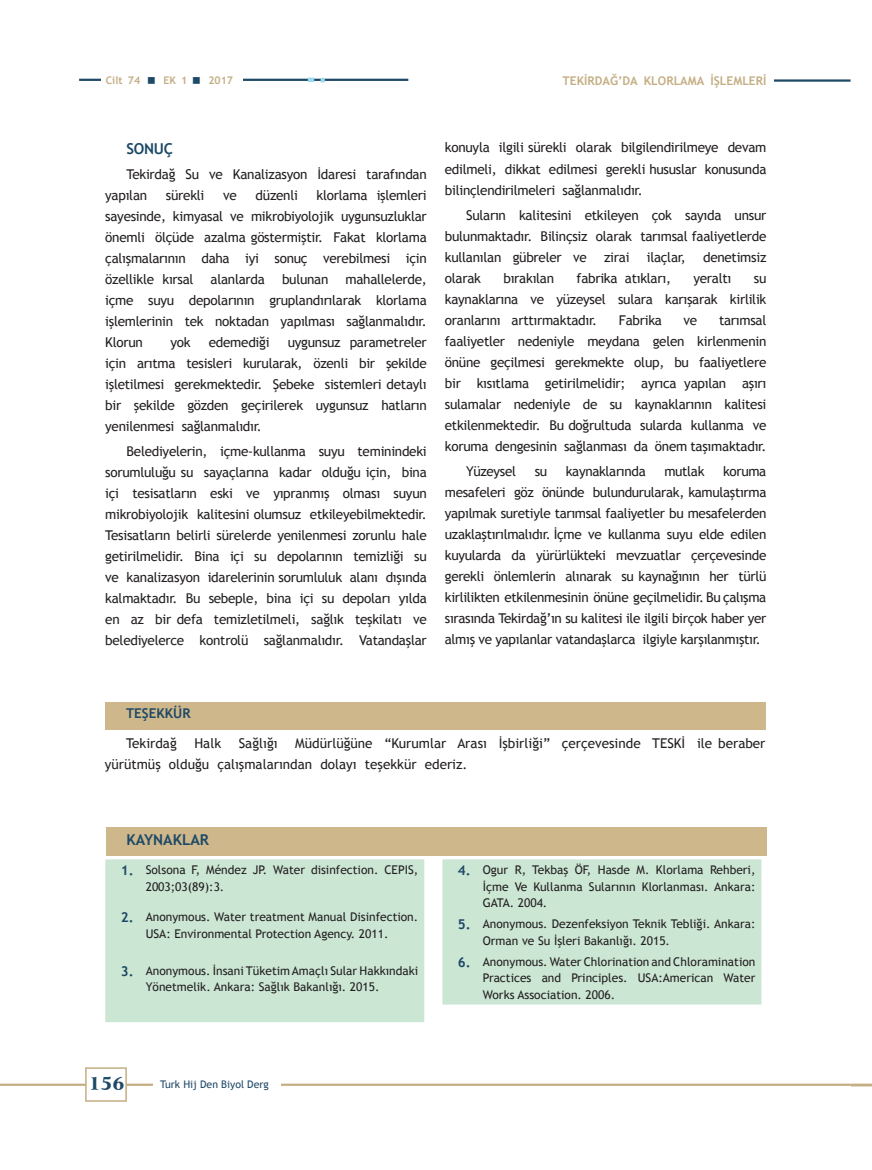
<style>
.page{position:relative;width:872px;height:1170px;background:#fff}
.page>*{position:absolute;margin:0;border:0;box-sizing:border-box;transform-origin:0 0}
.t1{font:900 18px "Arrus BT";color:#1e4967}
.metin{font:700 15px "Trebuchet MS";color:#1e4967}
.metin-2{font:13.5px/21px "Trebuchet MS";letter-spacing:-.02em;color:#231f20;text-align:justify}
.metin-3{font:13.5px/21px "Trebuchet MS";color:#231f20}
.metin-4{font:700 13.5px "Trebuchet MS";color:#1e4967}
.metin-5{font:12px/16.5px "Trebuchet MS";color:#231f20}
.metin-6{font:700 12px "Trebuchet MS";color:#c4ae83}
.t2{font:10.5px "Trebuchet MS";color:#1e4967}
.t3{font:700 10.5px "Trebuchet MS";color:#c4ae83}
</style>
<div class="page">
<hr style="left:79px;top:79px;width:329px;height:2px;background:#1e4967">
<hr style="left:850px;top:1083px;width:22px;height:2px;background:#c4ae83">
<hr style="left:0;top:1083px;width:850px;height:2px;background:#c4ae83">
<div style="left:85px;top:1067px;width:42px;height:34px;background:#fff;border:2px solid #c4ae83"></div>
<div style="left:153px;top:1077px;width:128px;height:14px;background:#fff"></div>
<div style="left:101px;top:75px;width:141px;height:13px;background:#fff"></div>
<svg style="left:308px;top:78px;width:6px;height:4px"></svg>
<svg style="left:320px;top:78px;width:5px;height:4px"></svg>
<hr style="left:774px;top:79px;width:76px;height:3px;background:#1e4967">
<div style="left:106px;top:827px;width:660px;height:28px;background:#ceb78a"></div>
<div style="left:105px;top:859px;width:319px;height:163px;background:#cbe6d3"></div>
<div style="left:442px;top:859px;width:319px;height:145px;background:#cbe6d3"></div>
<div style="left:105px;top:702px;width:661px;height:27px;background:#ceb78a"></div>
<hr style="left:850px;top:1084px;width:22px;height:2px;background:#c4ae83">
<p class="t3" style="left:106px;top:74px;width:36px">Cilt 74</p>
<p class="t3" style="left:163px;top:74px;width:25px">EK 1</p>
<p class="t3" style="left:208px;top:74px;width:26px">2017</p>
<p class="metin-6" style="left:562px;top:73px;width:205px">TEKİRDAĞ’DA KLORLAMA İŞLEMLERİ</p>
<p class="metin" style="left:126px;top:139px;width:48px">SONUÇ</p>
<p class="metin-2" style="left:105px;top:164px;width:323px;text-indent:21px">Tekirdağ Su ve Kanalizasyon İdaresi tarafından yapılan</p>
<p class="metin-2" style="left:166px;top:185px;width:40px">sürekli</p>
<p class="metin-2" style="left:223px;top:185px;width:15px">ve</p>
<p class="metin-2" style="left:256px;top:185px;width:44px">düzenli</p>
<p class="metin-2" style="left:105px;top:185px;width:323px;text-indent:211px">klorlama işlemleri sayesinde, kimyasal ve mikrobiyolojik uygunsuzluklar önemli ölçüde azalma göstermiştir. Fakat klorlama çalışmalarının daha iyi sonuç verebilmesi için özellikle kırsal</p>
<p class="metin-2" style="left:105px;top:269px;width:323px;text-indent:240px">mahallelerde, içme suyu depolarının gruplandırılarak klorlama işlemlerinin tek noktadan yapılması sağlanmalıdır.<br>Klorun</p>
<p class="metin-2" style="left:211px;top:269px;width:56px">alanlarda</p>
<p class="metin-2" style="left:282px;top:269px;width:48px">bulunan</p>
<p class="metin-2" style="left:170px;top:332px;width:22px">yok</p>
<p class="metin-2" style="left:209px;top:332px;width:62px">edemediği</p>
<p class="metin-2" style="left:105px;top:332px;width:323px;text-indent:182px">uygunsuz parametreler için arıtma tesisleri kurularak, özenli bir şekilde işletilmesi gerekmektedir. Şebeke sistemleri detaylı bir şekilde gözden geçirilerek uygunsuz hatların yenilenmesi sağlanmalıdır.</p>
<p class="metin-2" style="left:105px;top:441px;width:323px;text-indent:21px">Belediyelerin, içme-kullanma suyu teminindeki sorumluluğu su sayaçlarına kadar olduğu için, bina içi tesisatların eski ve yıpranmış olması suyun mikrobiyolojik kalitesini olumsuz etkileyebilmektedir.<br>Tesisatların belirli sürelerde yenilenmesi zorunlu hale getirilmelidir. Bina içi su depolarının temizliği su ve kanalizasyon idarelerinin sorumluluk alanı dışında kalmaktadır. Bu sebeple, bina içi su depoları yılda en az bir defa temizletilmeli, sağlık teşkilatı ve belediyelerce kontrolü sağlanmalıdır. Vatandaşlar</p>
<p class="metin-2" style="left:445px;top:137px;width:323px">konuyla ilgili sürekli olarak bilgilendirilmeye devam edilmeli, dikkat edilmesi gerekli hususlar konusunda bilinçlendirilmeleri sağlanmalıdır.</p>
<p class="metin-2" style="left:445px;top:205px;width:323px;text-indent:21px">Suların kalitesini etkileyen çok sayıda unsur bulunmaktadır. Bilinçsiz olarak tarımsal faaliyetlerde kullanılan gübreler ve</p>
<p class="metin-2" style="left:604px;top:247px;width:27px">zirai</p>
<p class="metin-2" style="left:647px;top:247px;width:41px">ilaçlar,</p>
<p class="metin-2" style="left:703px;top:247px;width:65px">denetimsiz</p>
<p class="metin-2" style="left:445px;top:268px;width:38px">olarak</p>
<p class="metin-2" style="left:503px;top:268px;width:52px">bırakılan</p>
<p class="metin-2" style="left:576px;top:268px;width:96px">fabrika atıkları,</p>
<p class="metin-2" style="left:693px;top:268px;width:39px">yeraltı</p>
<p class="metin-2" style="left:445px;top:268px;width:323px;text-indent:309px">su kaynaklarına ve yüzeysel sulara karışarak kirlilik oranlarını arttırmaktadır.</p>
<p class="metin-2" style="left:445px;top:310px;width:323px;text-indent:274px">tarımsal faaliyetler nedeniyle meydana gelen kirlenmenin önüne geçilmesi gerekmekte olup, bu faaliyetlere bir kısıtlama getirilmelidir; ayrıca yapılan aşırı sulamalar nedeniyle de su kaynaklarının kalitesi etkilenmektedir. Bu doğrultuda sularda kullanma ve koruma dengesinin sağlanması da önem taşımaktadır.</p>
<p class="metin-2" style="left:466px;top:461px;width:51px">Yüzeysel</p>
<p class="metin-2" style="left:535px;top:461px;width:14px">su</p>
<p class="metin-2" style="left:566px;top:461px;width:81px">kaynaklarında</p>
<p class="metin-2" style="left:664px;top:461px;width:42px">mutlak</p>
<p class="metin-2" style="left:619px;top:310px;width:45px">Fabrika</p>
<p class="metin-2" style="left:683px;top:310px;width:15px">ve</p>
<p class="metin-2" style="left:445px;top:461px;width:323px;text-indent:278px">koruma mesafeleri göz önünde bulundurularak, kamulaştırma yapılmak suretiyle tarımsal faaliyetler bu mesafelerden uzaklaştırılmalıdır. İçme ve kullanma suyu elde edilen kuyularda da yürürlükteki mevzuatlar çerçevesinde gerekli önlemlerin alınarak su kaynağının her türlü kirlilikten etkilenmesinin önüne geçilmelidir. Bu çalışma sırasında Tekirdağ’ın su kalitesi ile ilgili birçok haber yer almış ve yapılanlar vatandaşlarca ilgiyle karşılanmıştır.</p>
<p class="metin-4" style="left:126px;top:704px;width:66px">TEŞEKKÜR</p>
<p class="metin-3" style="left:126px;top:732px;width:52px">Tekirdağ</p>
<p class="metin-2" style="left:194px;top:732px;width:28px">Halk</p>
<p class="metin-3" style="left:239px;top:732px;width:40px">Sağlığı</p>
<p class="metin-3" style="left:105px;top:732px;width:662px;text-indent:190px">Müdürlüğüne “Kurumlar Arası İşbirliği” çerçevesinde TESKİ ile beraber yürütmüş olduğu çalışmalarından dolayı teşekkür ederiz.</p>
<p class="metin" style="left:127px;top:830px;width:84px">KAYNAKLAR</p>
<p class="metin-4" style="left:121px;top:862px;width:14px">1.</p>
<p class="metin-5" style="left:146px;top:861px;width:274px">Solsona F, Méndez JP. Water disinfection. CEPIS,<br>2003;03(89):3.</p>
<p class="metin-4" style="left:121px;top:909px;width:14px">2.</p>
<p class="metin-5" style="left:146px;top:908px;width:274px">Anonymous. Water treatment Manual Disinfection.<br>USA: Environmental Protection Agency. 2011.</p>
<p class="metin-4" style="left:121px;top:962px;width:14px">3.</p>
<p class="metin-5" style="left:146px;top:962px;width:274px">Anonymous. İnsani Tüketim Amaçlı Sular Hakkındaki<br>Yönetmelik. Ankara: Sağlık Bakanlığı. 2015.</p>
<h1 class="t1" style="left:89px;top:1071px;width:37px">156</h1>
<p class="t2" style="left:160px;top:1078px;width:110px">Turk Hij Den Biyol Derg</p>
<p class="metin-4" style="left:458px;top:862px;width:14px">4.</p>
<p class="metin-5" style="left:483px;top:861px;width:274px;text-align:justify">Ogur R, Tekbaş ÖF, Hasde M. Klorlama Rehberi, İçme Ve Kullanma Sularının Klorlanması. Ankara:<br>GATA. 2004.</p>
<p class="metin-4" style="left:458px;top:915px;width:14px">5.</p>
<p class="metin-5" style="left:483px;top:915px;width:274px">Anonymous. Dezenfeksiyon Teknik Tebliği. Ankara:<br>Orman ve Su İşleri Bakanlığı. 2015.</p>
<p class="metin-4" style="left:458px;top:953px;width:14px">6.</p>
<p class="metin-5" style="left:483px;top:953px;width:274px;text-align:justify">Anonymous. Water Chlorination and Chloramination Practices and Principles. USA:American Water Works Association. 2006.</p>
</div>
